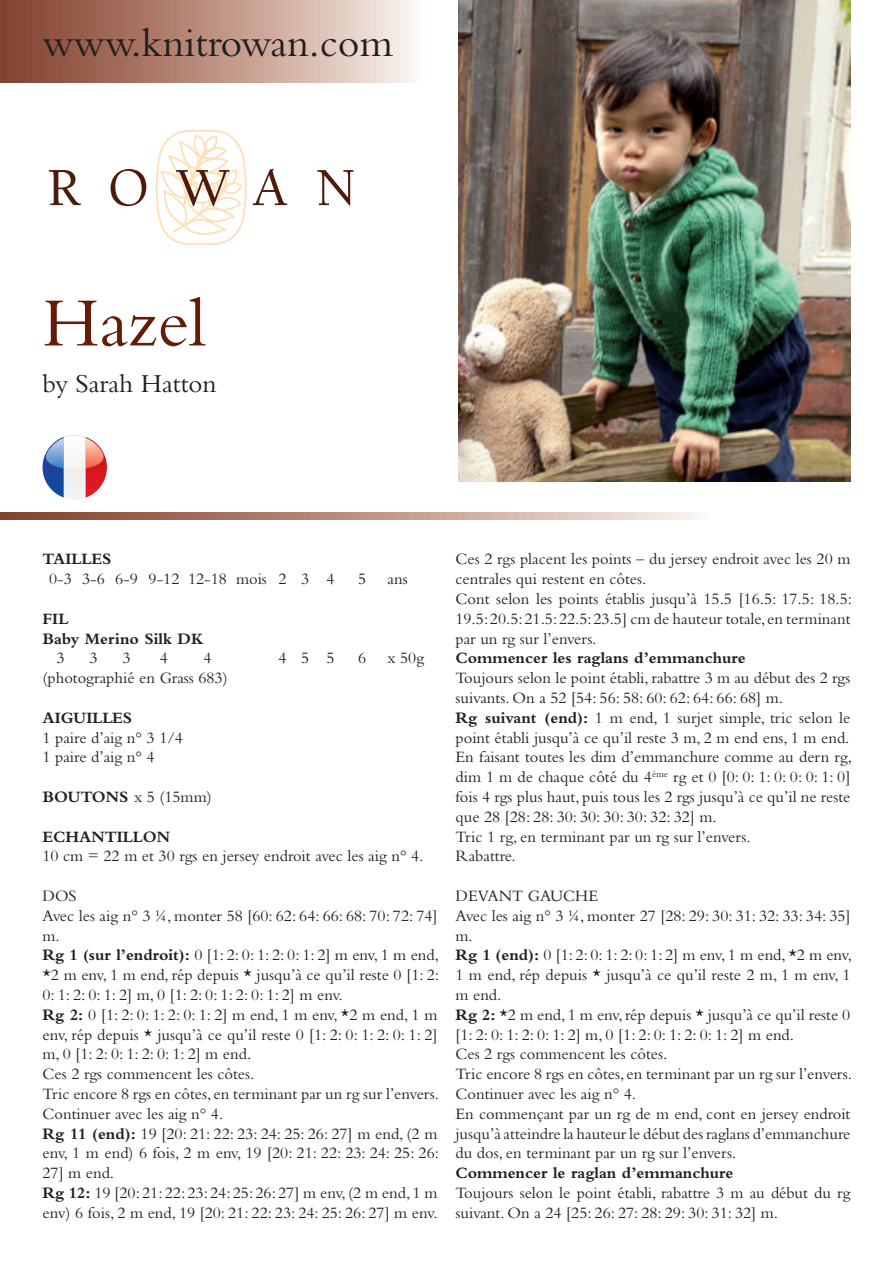
<style>
.page{position:relative;width:893px;height:1263px;background:#fff}
.page>*{position:absolute;margin:0;border:0;box-sizing:border-box;transform-origin:0 0}
.t1{font:72px "Bembo Std";color:#641c08}
.t2{font:42px "Bembo Std";color:#231f20}
.t3{font:27px "Bembo Std";color:#231f20}
.t4{font:16.5px/19.8px "Bembo Std";color:#231f20}
.t5{font:700 16.5px/19.8px "Bembo Std";color:#231f20}
.s1{font-weight:700}
</style>
<div class="page">
<svg style="left:0;top:0;width:413px;height:83px;background:#bc9284"></svg>
<svg style="left:49px;top:170px;width:32px;height:35px"></svg>
<svg style="left:111px;top:169px;width:35px;height:37px"></svg>
<svg style="left:155px;top:130px;width:132px;height:115px"></svg>
<svg style="left:317px;top:170px;width:36px;height:36px"></svg>
<svg style="left:0;top:512px;width:697px;height:8px;background:#bc9284"></svg>
<svg style="left:43px;top:435px;width:64px;height:64px"></svg>
<img style="left:458px;top:0;width:392px;height:482px">
<h2 class="t2" style="left:43px;top:18px;width:352px">www.knitrowan.com</h2>
<h1 class="t1" style="left:43px;top:281px;width:165px">Hazel</h1>
<h3 class="t3" style="left:43px;top:368px;width:176px">by Sarah Hatton</h3>
<p class="t5" style="left:43px;top:549px;width:70px">TAILLES</p>
<p class="t4" style="left:49px;top:569px;width:287px">0-3 3-6 6-9 9-12 12-18 mois 2 3 4</p>
<p class="t4" style="left:358px;top:569px;width:10px">5</p>
<p class="t4" style="left:388px;top:569px;width:22px">ans</p>
<p class="t5" style="left:43px;top:609px;width:162px">FIL<br>Baby Merino Silk DK</p>
<p class="t4" style="left:56px;top:648px;width:10px">3</p>
<p class="t4" style="left:89px;top:648px;width:10px">3</p>
<p class="t4" style="left:122px;top:648px;width:10px">3</p>
<p class="t4" style="left:160px;top:648px;width:10px">4</p>
<p class="t4" style="left:203px;top:648px;width:10px">4</p>
<p class="t4" style="left:278px;top:648px;width:58px">4 5 5</p>
<p class="t4" style="left:358px;top:648px;width:10px">6</p>
<p class="t4" style="left:388px;top:648px;width:38px">x 50g</p>
<p class="t4" style="left:43px;top:668px;width:187px">(photographié en Grass 683)</p>
<p class="t5" style="left:43px;top:708px;width:91px">AIGUILLES</p>
<p class="t4" style="left:43px;top:727px;width:142px">1 paire d’aig n° 3 1/4<br>1 paire d’aig n° 4</p>
<p class="t4" style="left:43px;top:787px;width:171px"><span class="s1">BOUTONS</span> x 5 (15mm)</p>
<p class="t5" style="left:43px;top:826px;width:129px">ECHANTILLON</p>
<p class="t4" style="left:43px;top:846px;width:382px">10 cm = 22 m et 30 rgs en jersey endroit avec les aig n° 4.</p>
<p class="t4" style="left:43px;top:886px;width:398px">DOS<br>Avec les aig n° 3 ¼, monter 58 [60: 62: 64: 66: 68: 70: 72: 74] m.<br><span class="s1">Rg 1 (sur l’endroit):</span> 0 [1: 2: 0: 1: 2: 0: 1: 2] m env, 1 m end, *2 m env, 1 m end, rép depuis * jusqu’à ce qu’il reste 0 [1: 2:<br>0: 1: 2: 0: 1: 2] m, 0 [1: 2: 0: 1: 2: 0: 1: 2] m env.<br><span class="s1">Rg 2:</span> 0 [1: 2: 0: 1: 2: 0: 1: 2] m end, 1 m env, *2 m end, 1 m env, rép depuis * jusqu’à ce qu’il reste 0 [1: 2: 0: 1: 2: 0: 1: 2] m, 0 [1: 2: 0: 1: 2: 0: 1: 2] m end.<br>Ces 2 rgs commencent les côtes.<br>Tric encore 8 rgs en côtes, en terminant par un rg sur l’envers.<br>Continuer avec les aig n° 4.<br><span class="s1">Rg 11 (end):</span> 19 [20: 21: 22: 23: 24: 25: 26: 27] m end, (2 m env, 1 m end) 6 fois, 2 m env, 19 [20: 21: 22: 23: 24: 25: 26:<br>27] m end.<br><span class="s1">Rg 12:</span> 19 [20: 21: 22: 23: 24: 25: 26: 27] m env, (2 m end, 1 m env) 6 fois, 2 m end, 19 [20: 21: 22: 23: 24: 25: 26: 27] m env.</p>
<p class="t4" style="left:455px;top:549px;width:398px">Ces 2 rgs placent les points – du jersey endroit avec les 20 m centrales qui restent en côtes.<br>Cont selon les points établis jusqu’à 15.5 [16.5: 17.5: 18.5:<br>19.5: 20.5: 21.5: 22.5: 23.5] cm de hauteur totale, en terminant par un rg sur l’envers.</p>
<p class="t5" style="left:455px;top:648px;width:292px">Commencer les raglans d’emmanchure</p>
<p class="t4" style="left:455px;top:668px;width:398px">Toujours selon le point établi, rabattre 3 m au début des 2 rgs suivants. On a 52 [54: 56: 58: 60: 62: 64: 66: 68] m.<br><span class="s1">Rg suivant (end):</span> 1 m end, 1 surjet simple, tric selon le point établi jusqu’à ce qu’il reste 3 m, 2 m end ens, 1 m end.<br>En faisant toutes les dim d’emmanchure comme au dern rg, dim 1 m de chaque côté du 4<sup>ème</sup> rg et 0 [0: 0: 1: 0: 0: 0: 1: 0] fois 4 rgs plus haut, puis tous les 2 rgs jusqu’à ce qu’il ne reste que 28 [28: 28: 30: 30: 30: 30: 32: 32] m.<br>Tric 1 rg, en terminant par un rg sur l’envers.<br>Rabattre.</p>
<p class="t4" style="left:455px;top:886px;width:398px">DEVANT GAUCHE<br>Avec les aig n° 3 ¼, monter 27 [28: 29: 30: 31: 32: 33: 34: 35] m.<br><span class="s1">Rg 1 (end):</span> 0 [1: 2: 0: 1: 2: 0: 1: 2] m env, 1 m end, *2 m env, 1 m end, rép depuis * jusqu’à ce qu’il reste 2 m, 1 m env, 1 m end.<br><span class="s1">Rg 2:</span> *2 m end, 1 m env, rép depuis * jusqu’à ce qu’il reste 0 [1: 2: 0: 1: 2: 0: 1: 2] m, 0 [1: 2: 0: 1: 2: 0: 1: 2] m end.<br>Ces 2 rgs commencent les côtes.<br>Tric encore 8 rgs en côtes, en terminant par un rg sur l’envers.<br>Continuer avec les aig n° 4.<br>En commençant par un rg de m end, cont en jersey endroit jusqu’à atteindre la hauteur le début des raglans d’emmanchure du dos, en terminant par un rg sur l’envers.</p>
<p class="t5" style="left:455px;top:1163px;width:279px">Commencer le raglan d’emmanchure</p>
<p class="t4" style="left:455px;top:1183px;width:396px">Toujours selon le point établi, rabattre 3 m au début du rg suivant. On a 24 [25: 26: 27: 28: 29: 30: 31: 32] m.</p>
</div>
